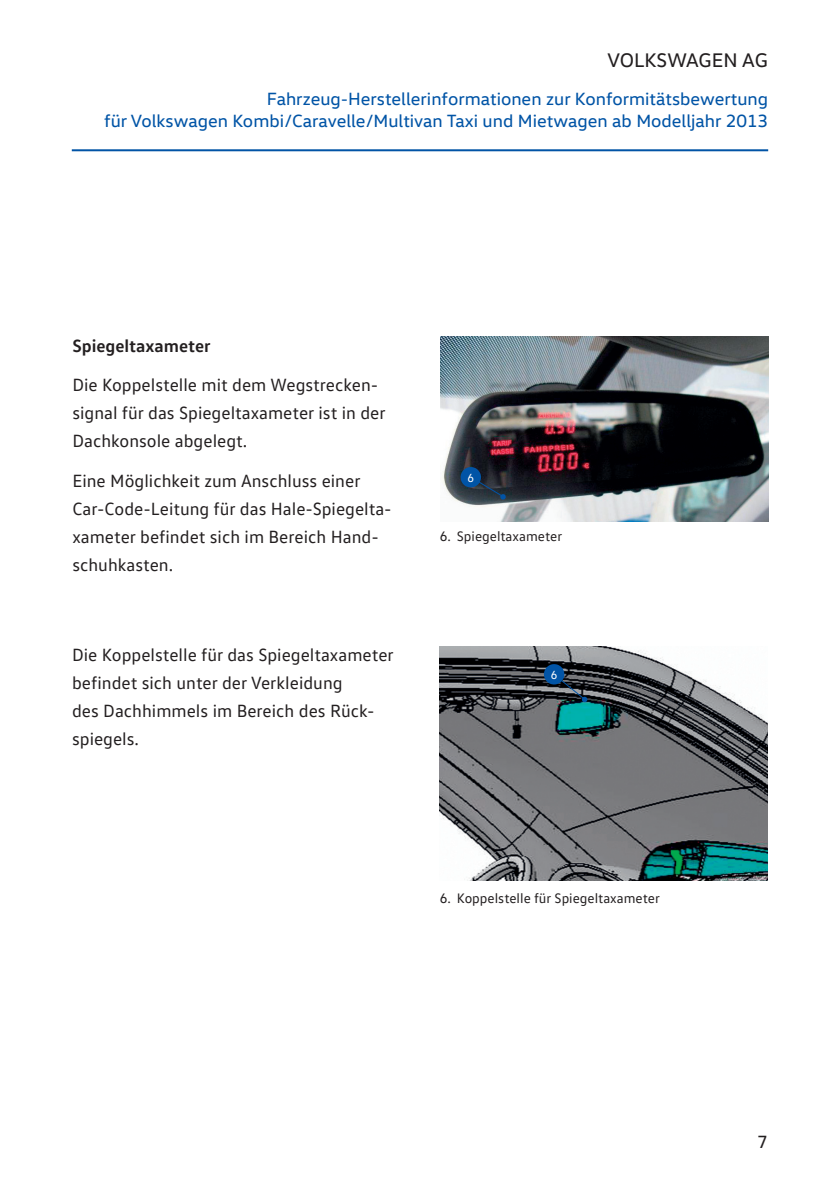
<style>
.page{position:relative;width:840px;height:1191px;background:#fff}
.page>*{position:absolute;margin:0;border:0;box-sizing:border-box;transform-origin:0 0}
.t1{font:20px "VW Head";color:#231f20}
.t2{font:18px/28px "VW Text";color:#231f20}
.t3{font:18px/21.6px "VW Head";color:#0154a6;text-align:right}
.t4{font:700 18px "VW Text";color:#231f20}
.t5{font:18px "VW Head";color:#231f20}
.t6{font:14px "VW Text";color:#231f20}
.t7{font:12px "VW Text";color:#fff}
</style>
<div class="page">
<hr style="left:72px;top:149px;width:695px;height:2px;background:#0154a6">
<img style="left:439px;top:646px;width:328px;height:234px">
<svg style="left:542px;top:663px;width:45px;height:39px"></svg>
<img style="left:440px;top:336px;width:327px;height:185px">
<svg style="left:459px;top:465px;width:47px;height:35px"></svg>
<p class="t1" style="left:607px;top:53px;width:162px">VOLKSWAGEN AG</p>
<p class="t3" style="left:104px;top:90px;width:665px">Fahrzeug-Herstellerinformationen zur Konformitätsbewertung<br>für Volkswagen Kombi /Caravelle /Multivan Taxi und Mietwagen ab Modelljahr 2013</p>
<p class="t4" style="left:72px;top:339px;width:140px">Spiegeltaxameter</p>
<p class="t2" style="left:72px;top:372px;width:314px">Die Koppelstelle mit dem Wegstrecken&shy;signal für das Spiegeltaxameter ist in der<br>Dachkonsole abgelegt.</p>
<p class="t2" style="left:72px;top:468px;width:321px">Eine Möglichkeit zum Anschluss einer Car-Code-Leitung für das Hale-Spiegelta&shy;xameter befindet sich im Bereich Hand&shy;schuhkasten.</p>
<p class="t7" style="left:467px;top:473px;width:8px">6</p>
<p class="t6" style="left:439px;top:531px;width:124px">6. Spiegeltaxameter</p>
<p class="t2" style="left:72px;top:642px;width:323px">Die Koppelstelle für das Spiegeltaxameter befindet sich unter der Verkleidung<br>des Dachhimmels im Bereich des Rück&shy;spiegels.</p>
<p class="t7" style="left:550px;top:670px;width:8px">6</p>
<p class="t6" style="left:439px;top:892px;width:221px">6. Koppelstelle für Spiegeltaxameter</p>
<p class="t5" style="left:756px;top:1135px;width:12px">7</p>
</div>
